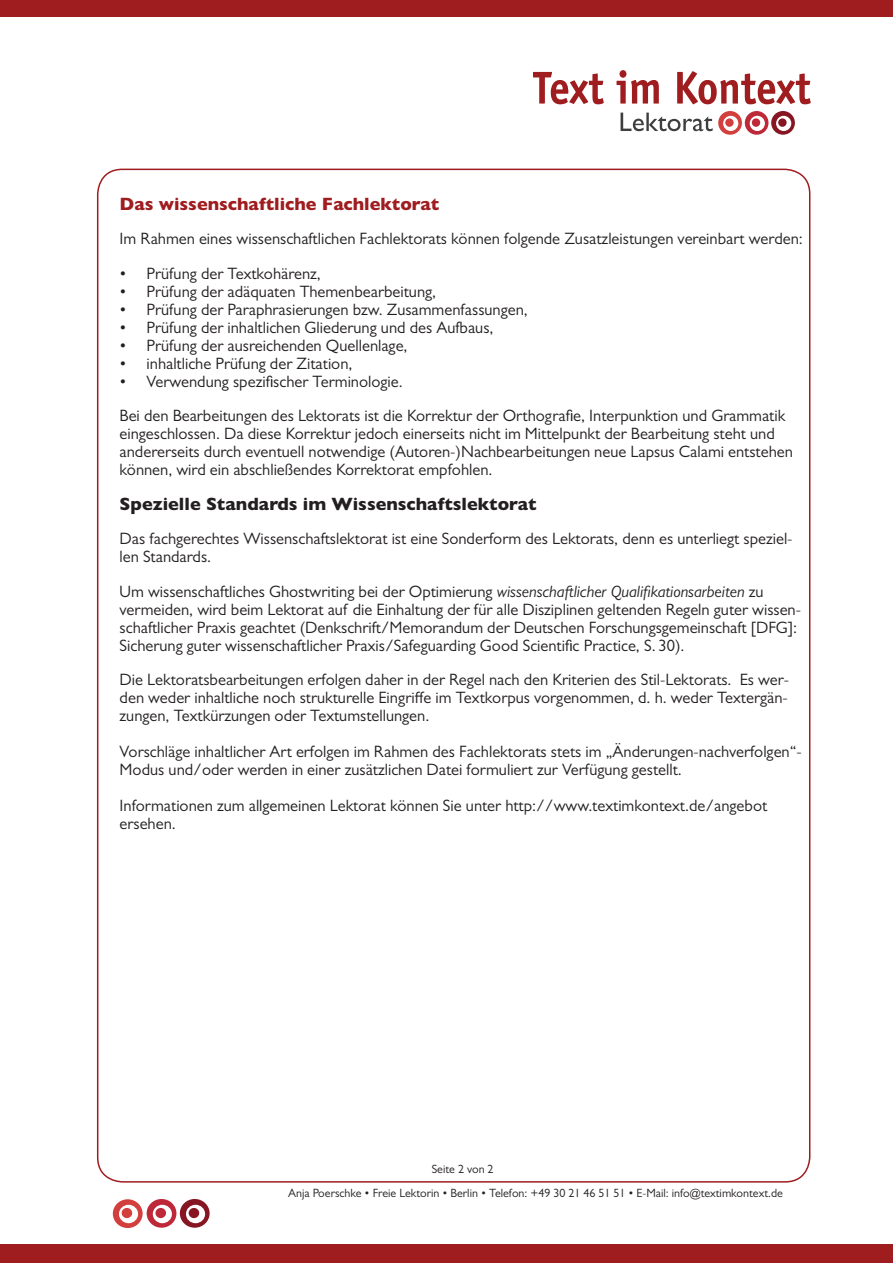
<style>
.page{position:relative;width:893px;height:1263px;background:#fff}
.page>*{position:absolute;margin:0;border:0;box-sizing:border-box;transform-origin:0 0}
.t1{font:800 18px "Gill Sans MT Pro";color:#231f20}
.t2{font:800 18px "Gill Sans MT Pro";color:#9f1c1f}
.t3{font:16.5px/18px "Gill Sans MT Pro";color:#231f20}
.t4{font:12px/24.2px "Gill Sans MT Pro";color:#231f20}
.s1{font-style:italic}
</style>
<div class="page">
<svg style="left:113px;top:1199px;width:30px;height:29px"></svg>
<svg style="left:119px;top:1205px;width:19px;height:18px"></svg>
<div style="left:122px;top:1208px;width:10px;height:10px;background:#d23f3c;border-radius:50%"></div>
<div style="left:147px;top:1199px;width:29px;height:29px;background:#be2939;border-radius:50%"></div>
<div style="left:153px;top:1205px;width:19px;height:18px;background:#fff;border-radius:50%"></div>
<div style="left:155px;top:1208px;width:11px;height:10px;background:#be2939;border-radius:50%"></div>
<svg style="left:180px;top:1199px;width:30px;height:29px"></svg>
<svg style="left:186px;top:1205px;width:19px;height:18px"></svg>
<div style="left:189px;top:1208px;width:10px;height:10px;background:#851622;border-radius:50%"></div>
<div style="left:0;top:0;width:893px;height:16px;background:#9f1c1f"></div>
<svg style="left:533px;top:70px;width:278px;height:34px"></svg>
<svg style="left:621px;top:113px;width:92px;height:18px"></svg>
<svg style="left:745px;top:111px;width:23px;height:24px"></svg>
<svg style="left:750px;top:116px;width:15px;height:15px"></svg>
<div style="left:752px;top:118px;width:8px;height:9px;background:#be2939;border-radius:50%"></div>
<svg style="left:771px;top:111px;width:24px;height:24px"></svg>
<div style="left:776px;top:116px;width:15px;height:15px;background:#fff;border-radius:50%"></div>
<div style="left:778px;top:118px;width:9px;height:9px;background:#851622;border-radius:50%"></div>
<div style="left:0;top:1244px;width:893px;height:19px;background:#9f1c1f"></div>
<svg style="left:718px;top:111px;width:24px;height:24px"></svg>
<div style="left:723px;top:116px;width:15px;height:15px;background:#fff;border-radius:50%"></div>
<div style="left:725px;top:118px;width:9px;height:9px;background:#d23f3c;border-radius:50%"></div>
<p class="t2" style="left:120px;top:193px;width:321px">Das wissenschaftliche Fachlektorat</p>
<p class="t3" style="left:120px;top:229px;width:685px">Im Rahmen eines wissenschaftlichen Fachlektorats können folgende Zusatzleistungen vereinbart werden:</p>
<p class="t3" style="left:120px;top:264px;width:203px">• Prüfung der Textkohärenz,</p>
<p class="t3" style="left:120px;top:282px;width:318px">• Prüfung der adäquaten Themenbearbeitung,</p>
<p class="t3" style="left:120px;top:300px;width:410px">• Prüfung der Paraphrasierungen bzw. Zusammenfassungen,</p>
<p class="t3" style="left:120px;top:318px;width:375px">• Prüfung der inhaltlichen Gliederung und des Aufbaus,</p>
<p class="t3" style="left:120px;top:336px;width:289px">• Prüfung der ausreichenden Quellenlage,</p>
<p class="t3" style="left:120px;top:354px;width:234px">• inhaltliche Prüfung der Zitation,</p>
<p class="t3" style="left:120px;top:364px;width:667px;line-height:34.5px">• Verwendung spezifischer Terminologie.<br>Bei den Bearbeitungen des Lektorats ist die Korrektur der Orthografie, Interpunktion und Grammatik</p>
<p class="t3" style="left:120px;top:424px;width:675px">eingeschlossen. Da diese Korrektur jedoch einerseits nicht im Mittelpunkt der Bearbeitung steht und andererseits durch eventuell notwendige (Autoren-)Nachbearbeitungen neue Lapsus Calami entstehen können, wird ein abschließendes Korrektorat empfohlen.</p>
<p class="t1" style="left:120px;top:493px;width:418px">Spezielle Standards im Wissenschaftslektorat</p>
<p class="t3" style="left:120px;top:529px;width:674px">Das fachgerechtes Wissenschaftslektorat ist eine Sonderform des Lektorats, denn es unterliegt speziel&shy;len Standards.</p>
<p class="t3" style="left:120px;top:582px;width:683px">Um wissenschaftliches Ghostwriting bei der Optimierung <span class="s1">wissenschaftlicher Qualifikationsarbeiten</span> zu vermeiden, wird beim Lektorat auf die Einhaltung der für alle Disziplinen geltenden Regeln guter wissen&shy;schaftlicher Praxis geachtet (Denkschrift/Memorandum der Deutschen Forschungsgemeinschaft [DFG]:<br>Sicherung guter wissenschaftlicher Praxis/Safeguarding Good Scientific Practice, S. 30).</p>
<p class="t3" style="left:120px;top:670px;width:671px;text-align:justify">Die Lektoratsbearbeitungen erfolgen daher in der Regel nach den Kriterien des Stil-Lektorats. Es wer&shy;den weder inhaltliche noch strukturelle Eingriffe im Textkorpus vorgenommen, d. h. weder Textergän&shy;zungen, Textkürzungen oder Textumstellungen.</p>
<p class="t3" style="left:120px;top:742px;width:684px">Vorschläge inhaltlicher Art erfolgen im Rahmen des Fachlektorats stets im „Änderungen-nachverfolgen“-<br>Modus und/oder werden in einer zusätzlichen Datei formuliert zur Verfügung gestellt.</p>
<p class="t3" style="left:120px;top:796px;width:649px">Informationen zum allgemeinen Lektorat können Sie unter http://www.textimkontext.de/angebot ersehen.</p>
<p class="t4" style="left:288px;top:1156px;width:496px;text-indent:144px">Seite 2 von 2<br>Anja Poerschke • Freie Lektorin • Berlin • Telefon: +49 30 21 46 51 51 • E-Mail: info@textimkontext.de</p>
</div>
